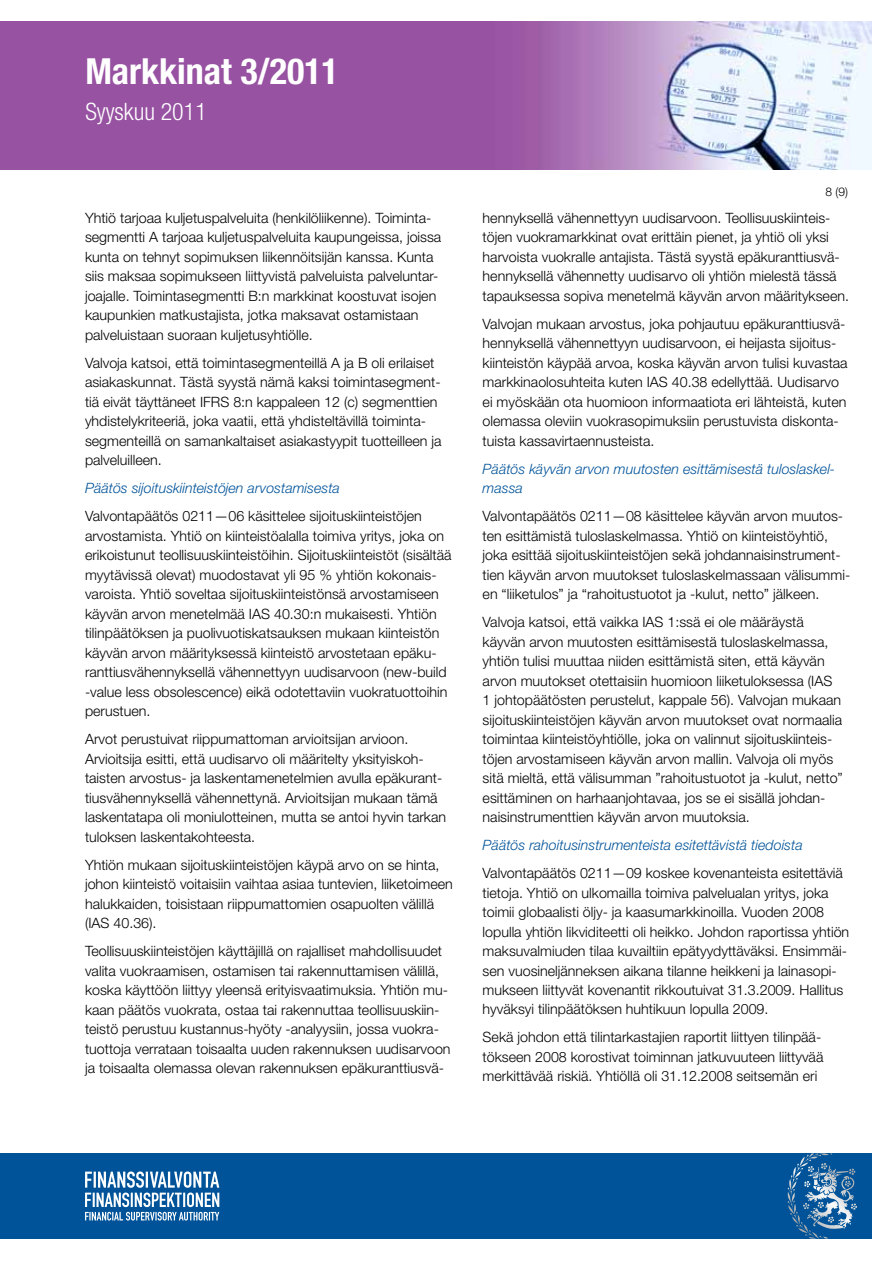
<style>
.page{position:relative;width:893px;height:1263px;background:#fff}
.page>*{position:absolute;margin:0;border:0;box-sizing:border-box;transform-origin:0 0}
.t1{font:700 condensed 36px "Helvetica Neue LT Std";color:#fff}
.t2{font:300 condensed 24px "Helvetica Neue LT Std";color:#fff}
.t3{font:300 14.25px/19.5px "Helvetica Neue LT Std";color:#000}
.t4{font:italic 300 14.25px/19.5px "Helvetica Neue LT Std";color:#005399}
.t5{font:300 12px "Helvetica Neue LT Std";color:#000}
</style>
<div class="page">
<img style="left:0;top:21px;width:872px;height:149px">
<div style="left:0;top:1153px;width:872px;height:85px;background:#005399"></div>
<svg style="left:800px;top:1153px;width:32px;height:13px"></svg>
<svg style="left:85px;top:1171px;width:134px;height:49px"></svg>
<h1 class="t1" style="left:85px;top:49px;width:255px">Markkinat 3/2011</h1>
<h2 class="t2" style="left:85px;top:97px;width:123px">Syyskuu 2011</h2>
<p class="t3" style="left:85px;top:208px;width:358px">Yhtiö tarjoaa kuljetuspalveluita (henkilöliikenne). Toiminta&shy;segmentti A tarjoaa kuljetuspalveluita kaupungeissa, joissa kunta on tehnyt sopimuksen liikennöitsijän kanssa. Kunta siis maksaa sopimukseen liittyvistä palveluista palveluntar&shy;joajalle. Toimintasegmentti B:n markkinat koostuvat isojen kaupunkien matkustajista, jotka maksavat ostamistaan palveluistaan suoraan kuljetusyhtiölle.</p>
<p class="t3" style="left:85px;top:353px;width:358px">Valvoja katsoi, että toimintasegmenteillä A ja B oli erilaiset asiakaskunnat. Tästä syystä nämä kaksi toimintasegment&shy;tiä eivät täyttäneet IFRS 8:n kappaleen 12 (c) segmenttien yhdistelykriteeriä, joka vaatii, että yhdisteltävillä toiminta&shy;segmenteillä on samankaltaiset asiakastyypit tuotteilleen ja palveluilleen.</p>
<p class="t4" style="left:85px;top:478px;width:256px">Päätös sijoituskiinteistöjen arvostamisesta</p>
<p class="t3" style="left:85px;top:506px;width:368px">Valvontapäätös 0211—06 käsittelee sijoituskiinteistöjen arvostamista. Yhtiö on kiinteistöalalla toimiva yritys, joka on erikoistunut teollisuuskiinteistöihin. Sijoituskiinteistöt (sisältää myytävissä olevat) muodostavat yli 95 % yhtiön kokonais&shy;varoista. Yhtiö soveltaa sijoituskiinteistönsä arvostamiseen käyvän arvon menetelmää IAS 40.30:n mukaisesti. Yhtiön tilinpäätöksen ja puolivuotiskatsauksen mukaan kiinteistön käyvän arvon määrityksessä kiinteistö arvostetaan epäku&shy;ranttiusvähennyksellä vähennettyyn uudisarvoon (new-build -value less obsolescence) eikä odotettaviin vuokratuottoihin perustuen.</p>
<p class="t3" style="left:85px;top:729px;width:363px">Arvot perustuivat riippumattoman arvioitsijan arvioon.<br>Arvioitsija esitti, että uudisarvo oli määritelty yksityiskoh&shy;taisten arvostus- ja laskentamenetelmien avulla epäkurant&shy;tiusvähennyksellä vähennettynä. Arvioitsijan mukaan tämä laskentatapa oli moniulotteinen, mutta se antoi hyvin tarkan tuloksen laskentakohteesta.</p>
<p class="t3" style="left:85px;top:855px;width:369px">Yhtiön mukaan sijoituskiinteistöjen käypä arvo on se hinta, johon kiinteistö voitaisiin vaihtaa asiaa tuntevien, liiketoimeen halukkaiden, toisistaan riippumattomien osapuolten välillä (IAS 40.36).</p>
<p class="t3" style="left:85px;top:941px;width:367px">Teollisuuskiinteistöjen käyttäjillä on rajalliset mahdollisuudet valita vuokraamisen, ostamisen tai rakennuttamisen välillä, koska käyttöön liittyy yleensä erityisvaatimuksia. Yhtiön mu&shy;kaan päätös vuokrata, ostaa tai rakennuttaa teollisuuskiin&shy;teistö perustuu kustannus-hyöty -analyysiin, jossa vuokra&shy;tuottoja verrataan toisaalta uuden rakennuksen uudisarvoon ja toisaalta olemassa olevan rakennuksen epäkuranttiusvä-</p>
<p class="t5" style="left:825px;top:184px;width:24px">8 (9)</p>
<p class="t3" style="left:483px;top:207px;width:368px">hennyksellä vähennettyyn uudisarvoon. Teollisuuskiinteis&shy;töjen vuokramarkkinat ovat erittäin pienet, ja yhtiö oli yksi harvoista vuokralle antajista. Tästä syystä epäkuranttiusvä&shy;hennyksellä vähennetty uudisarvo oli yhtiön mielestä tässä tapauksessa sopiva menetelmä käyvän arvon määritykseen.</p>
<p class="t3" style="left:483px;top:313px;width:367px">Valvojan mukaan arvostus, joka pohjautuu epäkuranttiusvä&shy;hennyksellä vähennettyyn uudisarvoon, ei heijasta sijoitus&shy;kiinteistön käypää arvoa, koska käyvän arvon tulisi kuvastaa markkinaolosuhteita kuten IAS 40.38 edellyttää. Uudisarvo ei myöskään ota huomioon informaatiota eri lähteistä, kuten olemassa oleviin vuokrasopimuksiin perustuvista diskonta&shy;tuista kassavirtaennusteista.</p>
<p class="t4" style="left:483px;top:458px;width:354px">Päätös käyvän arvon muutosten esittämisestä tuloslaskel&shy;massa</p>
<p class="t3" style="left:483px;top:506px;width:369px">Valvontapäätös 0211—08 käsittelee käyvän arvon muutos&shy;ten esittämistä tuloslaskelmassa. Yhtiö on kiinteistöyhtiö, joka esittää sijoituskiinteistöjen sekä johdannaisinstrument&shy;tien käyvän arvon muutokset tuloslaskelmassaan välisummi&shy;en “liiketulos” ja “rahoitustuotot ja -kulut, netto” jälkeen.</p>
<p class="t3" style="left:483px;top:612px;width:362px">Valvoja katsoi, että vaikka IAS 1:ssä ei ole määräystä käyvän arvon muutosten esittämisestä tuloslaskelmassa, yhtiön tulisi muuttaa niiden esittämistä siten, että käyvän arvon muutokset otettaisiin huomioon liiketuloksessa (IAS 1 johtopäätösten perustelut, kappale 56). Valvojan mukaan sijoituskiinteistöjen käyvän arvon muutokset ovat normaalia toimintaa kiinteistöyhtiölle, joka on valinnut sijoituskiinteis&shy;töjen arvostamiseen käyvän arvon mallin. Valvoja oli myös sitä mieltä, että välisumman ”rahoitustuotot ja -kulut, netto” esittäminen on harhaanjohtavaa, jos se ei sisällä johdan&shy;naisinstrumenttien käyvän arvon muutoksia.</p>
<p class="t4" style="left:483px;top:835px;width:322px">Päätös rahoitusinstrumenteista esitettävistä tiedoista</p>
<p class="t3" style="left:483px;top:863px;width:368px">Valvontapäätös 0211—09 koskee kovenanteista esitettäviä tietoja. Yhtiö on ulkomailla toimiva palvelualan yritys, joka toimii globaalisti öljy- ja kaasumarkkinoilla. Vuoden 2008 lopulla yhtiön likviditeetti oli heikko. Johdon raportissa yhtiön maksuvalmiuden tilaa kuvailtiin epätyydyttäväksi. Ensimmäi&shy;sen vuosineljänneksen aikana tilanne heikkeni ja lainasopi&shy;mukseen liittyvät kovenantit rikkoutuivat 31.3.2009. Hallitus hyväksyi tilinpäätöksen huhtikuun lopulla 2009.</p>
<p class="t3" style="left:483px;top:1027px;width:342px">Sekä johdon että tilintarkastajien raportit liittyen tilinpää&shy;tökseen 2008 korostivat toiminnan jatkuvuuteen liittyvää merkittävää riskiä. Yhtiöllä oli 31.12.2008 seitsemän eri</p>
</div>
